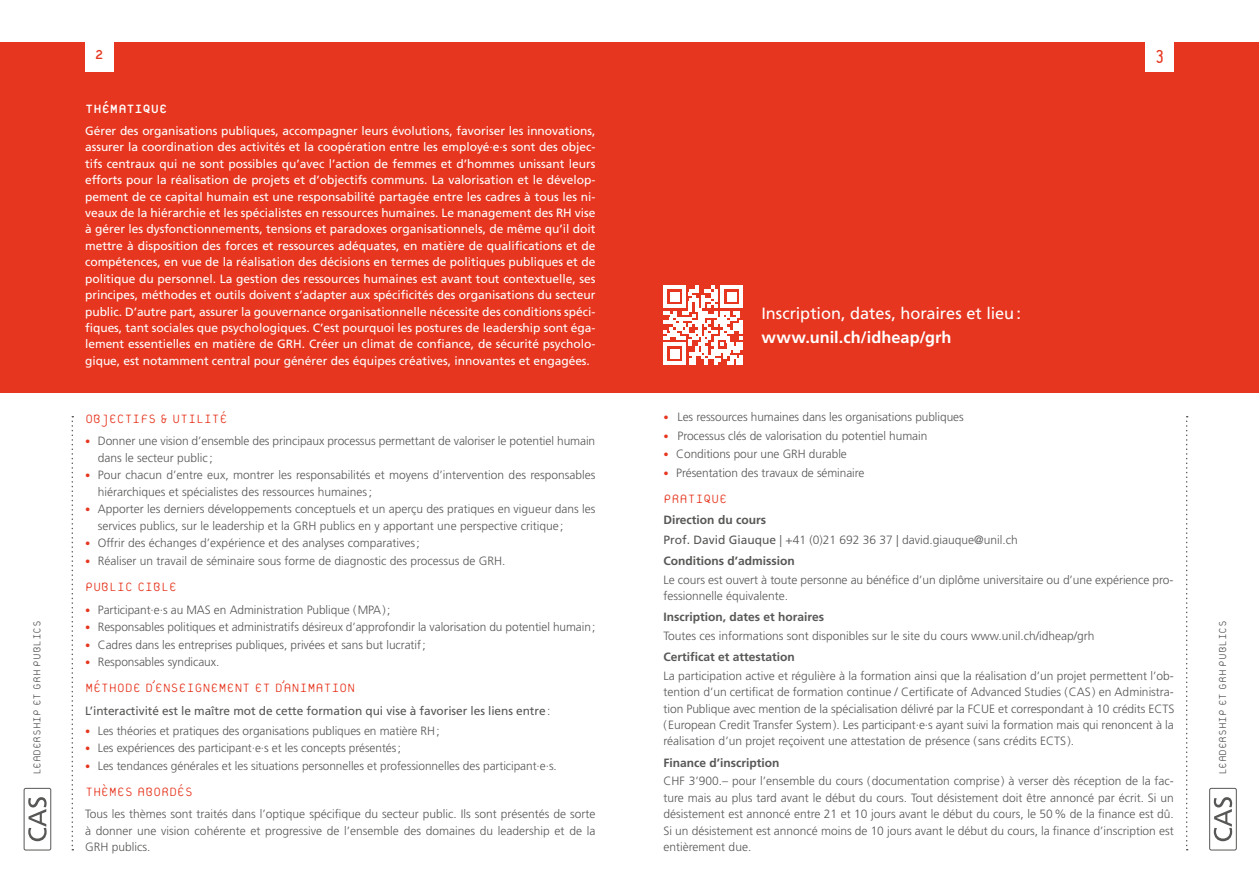
<style>
.page{position:relative;width:1259px;height:893px;background:#fff}
.page>*{position:absolute;margin:0;border:0;box-sizing:border-box;transform-origin:0 0}
.t1{font:19.35px "Platelet";color:#e6361f}
.t2{font:100 18px "Platelet";letter-spacing:-.02em;color:#e6361f}
.t3{font:18px "Platelet";color:#fff}
.t4{font:16.35px "Frutiger LT Std";color:#fff}
.t5{font:700 16.35px "Frutiger LT Std";color:#fff}
.t6{font:100 15px "Platelet";letter-spacing:-.015em;color:#575756}
.t7{font:300 12px/16.5px "Frutiger LT Std";letter-spacing:-.005em;color:#575756}
.t8{font:12px/16.5px "Frutiger LT Std";color:#fff;text-align:justify}
.t9{font:700 12px "Frutiger LT Std";color:#575756}
.t10{font:12px "Frutiger LT Std";letter-spacing:-.005em;color:#575756}
.s1{font-size:10.5px;color:#e6361f}
.s2{font-weight:300}
.s3{font-weight:700}
.s4{font-weight:400}
</style>
<div class="page">
<div style="left:0;top:43px;width:1259px;height:350px;background:#e6361f"></div>
<svg style="left:72px;top:416px;width:1px;height:434px"></svg>
<svg style="left:1186px;top:416px;width:1px;height:434px"></svg>
<div style="left:24px;top:788px;width:27px;height:62px;border:1px solid #575756;border-radius:2px"></div>
<svg style="left:28px;top:797px;width:19px;height:44px"></svg>
<div style="left:1209px;top:788px;width:27px;height:62px;border:1px solid #575756;border-radius:2px"></div>
<svg style="left:1213px;top:797px;width:19px;height:44px"></svg>
<div style="left:85px;top:42px;width:29px;height:29px;background:#fff"></div>
<div style="left:1145px;top:42px;width:29px;height:29px;background:#fff"></div>
<svg style="left:663px;top:286px;width:80px;height:79px"></svg>
<hr style="left:663px;top:362px;width:22px;height:3px;background:#fff">
<div style="left:670px;top:349px;width:9px;height:10px;background:#fff"></div>
<h1 class="t1" style="left:95px;top:46px;width:10px">2</h1>
<h1 class="t1" style="left:1155px;top:46px;width:10px">3</h1>
<h2 class="t3" style="left:85px;top:100px;width:84px">THÉMATIQUE</h2>
<p class="t8" style="left:85px;top:123px;width:512px">Gérer des organisations publiques, accompagner leurs évolutions, favoriser les innovations, assurer la coordination des activités et la coopération entre les employé·e·s sont des objec&shy;tifs centraux qui ne sont possibles qu’avec l’action de femmes et d’hommes unissant leurs efforts pour la réalisation de projets et d’objectifs communs. La valorisation et le dévelop&shy;pement de ce capital humain est une responsabilité partagée entre les cadres à tous les ni&shy;veaux de la hiérarchie et les spécialistes en ressources humaines. Le management des RH vise à gérer les dysfonctionnements, tensions et paradoxes organisationnels, de même qu’il doit mettre à disposition des forces et ressources adéquates, en matière de qualifications et de compétences, en vue de la réalisation des décisions en termes de politiques publiques et de politique du personnel. La gestion des ressources humaines est avant tout contextuelle, ses principes, méthodes et outils doivent s’adapter aux spécificités des organisations du secteur public. D’autre part, assurer la gouvernance organisationnelle nécessite des conditions spéci&shy;fiques, tant sociales que psychologiques. C’est pourquoi les postures de leadership sont éga&shy;lement essentielles en matière de GRH. Créer un climat de confiance, de sécurité psycholo&shy;gique, est notamment central pour générer des équipes créatives, innovantes et engagées.</p>
<h3 class="t4" style="left:761px;top:304px;width:261px">Inscription, dates, horaires et lieu :</h3>
<h3 class="t5" style="left:761px;top:328px;width:192px">www.unil.ch/idheap/grh</h3>
<h2 class="t2" style="left:85px;top:410px;width:144px">OBJECTIFS &amp; UTILITÉ</h2>
<p class="t7" style="left:98px;top:433px;width:499px;text-indent:-13px"><span class="s1">•</span> Donner une vision d’ensemble des principaux processus permettant de valoriser le potentiel humain dans le secteur public ;</p>
<p class="t7" style="left:98px;top:467px;width:499px;text-indent:-13px"><span class="s1">•</span> Pour chacun d’entre eux, montrer les responsabilités et moyens d’intervention des responsables hiérarchiques et spécialistes des ressources humaines;</p>
<p class="t7" style="left:98px;top:501px;width:499px;text-indent:-13px"><span class="s1">•</span> Apporter les derniers développements conceptuels et un aperçu des pratiques en vigueur dans les services publics, sur le leadership et la GRH publics en y apportant une perspective critique ;</p>
<p class="t7" style="left:85px;top:535px;width:336px"><span class="s1">•</span> Offrir des échanges d’expérience et des analyses comparatives;</p>
<p class="t7" style="left:85px;top:552px;width:422px"><span class="s1">•</span> Réaliser un travail de séminaire sous forme de diagnostic des processus de GRH.</p>
<h2 class="t2" style="left:85px;top:578px;width:94px">PUBLIC CIBLE</h2>
<p class="t7" style="left:85px;top:601px;width:307px"><span class="s1">•</span> Participant·e·s au MAS en Administration Publique (MPA);</p>
<p class="t7" style="left:85px;top:619px;width:512px"><span class="s1">•</span> Responsables politiques et administratifs désireux d’approfondir la valorisation du potentiel humain;</p>
<p class="t7" style="left:85px;top:636px;width:342px"><span class="s1">•</span> Cadres dans les entreprises publiques, privées et sans but lucratif;</p>
<p class="t7" style="left:85px;top:654px;width:136px"><span class="s1">•</span> Responsables syndicaux.</p>
<h2 class="t2" style="left:85px;top:680px;width:272px">MÉTHODE D’ENSEIGNEMENT ET D’ANIMATION</h2>
<p class="t10" style="left:85px;top:704px;width:467px">L’interactivité est le maître mot de cette formation qui vise à favoriser les liens entre<span class="s2">:</span></p>
<p class="t7" style="left:85px;top:722px;width:356px"><span class="s1">•</span> Les théories et pratiques des organisations publiques en matière RH;</p>
<p class="t7" style="left:85px;top:740px;width:317px"><span class="s1">•</span> Les expériences des participant·e·s et les concepts présentés;</p>
<p class="t7" style="left:85px;top:757px;width:473px"><span class="s1">•</span> Les tendances générales et les situations personnelles et professionnelles des participant·e·s.</p>
<h2 class="t2" style="left:85px;top:783px;width:110px">THÈMES ABORDÉS</h2>
<p class="t7" style="left:85px;top:806px;width:512px;text-align:justify">Tous les thèmes sont traités dans l’optique spécifique du secteur public. Ils sont présentés de sorte à donner une vision cohérente et progressive de l’ensemble des domaines du leadership et de la GRH publics.</p>
<p class="t7" style="left:663px;top:408px;width:302px"><span class="s1">•</span> Les ressources humaines dans les organisations publiques</p>
<p class="t7" style="left:663px;top:427px;width:265px"><span class="s1">•</span> Processus clés de valorisation du potentiel humain</p>
<p class="t7" style="left:663px;top:446px;width:185px"><span class="s1">•</span> Conditions pour une GRH durable</p>
<p class="t7" style="left:663px;top:465px;width:202px"><span class="s1">•</span> Présentation des travaux de séminaire</p>
<h2 class="t2" style="left:663px;top:491px;width:66px">PRATIQUE</h2>
<p class="t7" style="left:663px;top:510px;width:356px;line-height:19.6px"><span class="s3">Direction du cours<br></span><span class="s4">Prof. David Giauque</span> | +41 (0)21 692 36 37 | david.giauque@unil.ch</p>
<p class="t9" style="left:663px;top:554px;width:133px">Conditions d’admission</p>
<p class="t7" style="left:663px;top:571px;width:511px">Le cours est ouvert à toute personne au bénéfice d’un diplôme universitaire ou d’une expérience pro&shy;fessionnelle équivalente.</p>
<p class="t9" style="left:663px;top:610px;width:162px">Inscription, dates et horaires</p>
<p class="t7" style="left:663px;top:628px;width:432px">Toutes ces informations sont disponibles sur le site du cours www.unil.ch/idheap/grh</p>
<p class="t9" style="left:663px;top:650px;width:133px">Certificat et attestation</p>
<p class="t7" style="left:663px;top:667px;width:512px;text-align:justify">La participation active et régulière à la formation ainsi que la réalisation d’un projet permettent l’ob&shy;tention d’un certificat de formation continue / Certificate of Advanced Studies (CAS) en Administra&shy;tion Publique avec mention de la spécialisation délivré par la FCUE et correspondant à 10 crédits ECTS (European Credit Transfer System). Les participant·e·s ayant suivi la formation mais qui renoncent à la réalisation d’un projet reçoivent une attestation de présence (sans crédits ECTS).</p>
<p class="t9" style="left:663px;top:755px;width:118px">Finance d’inscription</p>
<p class="t7" style="left:663px;top:773px;width:512px;text-align:justify">CHF 3’900.– pour l’ensemble du cours (documentation comprise) à verser dès réception de la fac&shy;ture mais au plus tard avant le début du cours. Tout désistement doit être annoncé par écrit. Si un désistement est annoncé entre 21 et 10 jours avant le début du cours, le 50% de la finance est dû.<br>Si un désistement est annoncé moins de 10 jours avant le début du cours, la finance d’inscription est entièrement due.</p>
<p class="t6" style="left:30px;top:775px;width:156px;rotate:-90deg">LEADERSHIP ET GRH PUBLICS</p>
<p class="t6" style="left:1215px;top:775px;width:156px;rotate:-90deg">LEADERSHIP ET GRH PUBLICS</p>
</div>
